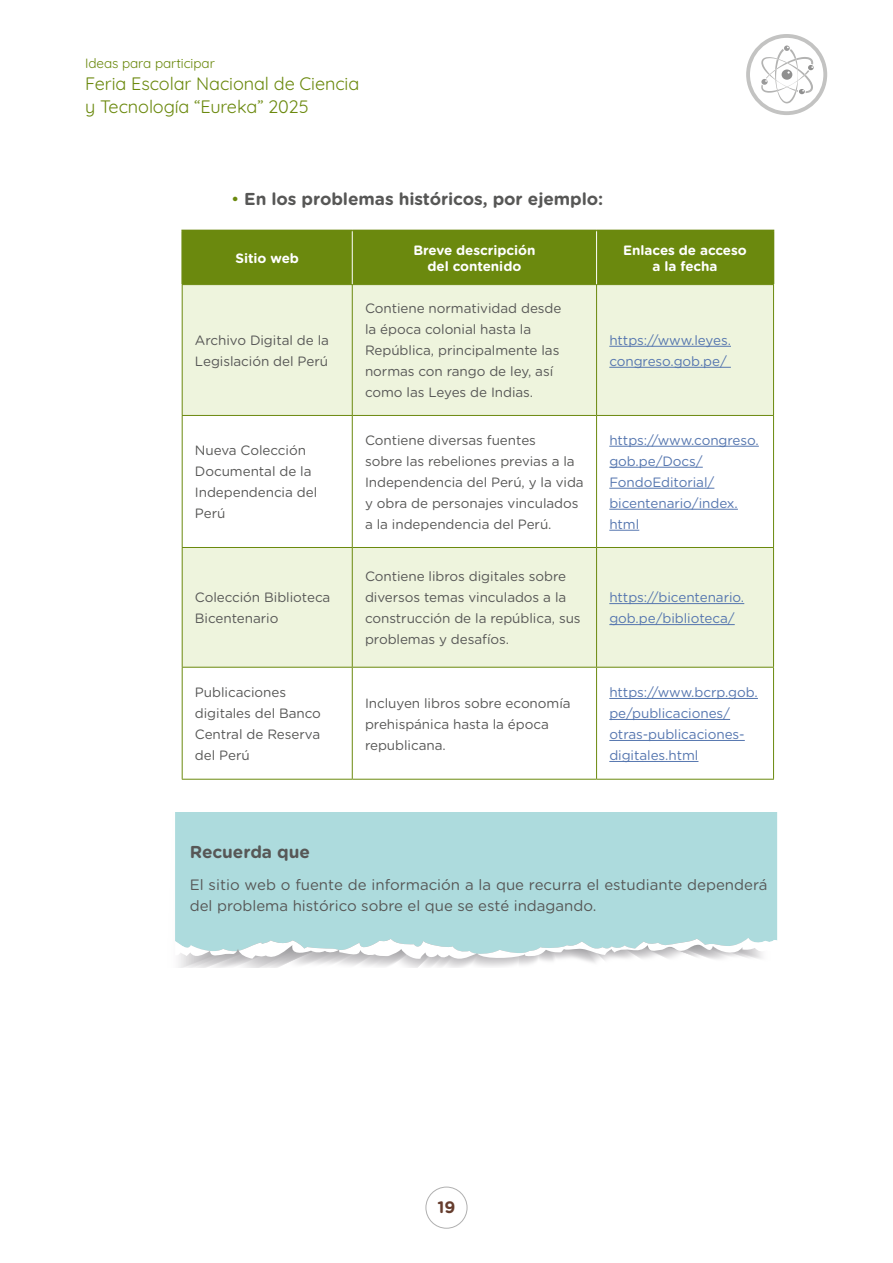
<style>
.page{position:relative;width:893px;height:1263px;background:#fff}
.page>*{position:absolute;margin:0;border:0;box-sizing:border-box;transform-origin:0 0}
.t1{font:300 18px/22.5px "Quicksand";letter-spacing:-.005em;color:#6b890e}
.t2{font:700 17.25px "Gotham Rounded";letter-spacing:-.005em;color:#575756}
.t3{font:700 16.5px "Gotham Rounded";color:#663d2e}
.t4{font:15px/21px "Gotham Rounded";color:#575756}
.t5{font:13.5px/21px "Gotham Rounded";letter-spacing:-.005em;color:#575756}
.t6{font:13.5px/21px "Gotham Rounded";letter-spacing:-.005em;color:#5576af}
.t7{font:700 13.5px/16.5px "Gotham Rounded";letter-spacing:-.005em;color:#fff;text-align:center}
.t8{font:300 13.5px "Quicksand";letter-spacing:-.005em;color:#6b890e}
.s1{font-weight:400;color:#6b890e}
</style>
<div class="page">
<svg style="left:746px;top:34px;width:81px;height:81px"></svg>
<div style="left:426px;top:1187px;width:41px;height:41px;border:1px solid #b0b0b0;border-radius:50%"></div>
<div style="left:183px;top:231px;width:590px;height:53px;background:#6b890e"></div>
<svg style="left:183px;top:285px;width:590px;height:382px;fill:#eef4dd"></svg>
<hr style="left:182px;top:285px;width:1px;height:130px;background:#6b890e">
<hr style="left:352px;top:285px;width:1px;height:130px;background:#6b890e">
<hr style="left:596px;top:285px;width:1px;height:130px;background:#6b890e">
<hr style="left:773px;top:285px;width:1px;height:130px;background:#6b890e">
<hr style="left:182px;top:415px;width:170px;height:1px;background:#6b890e">
<hr style="left:182px;top:416px;width:1px;height:131px;background:#6b890e">
<hr style="left:352px;top:415px;width:245px;height:1px;background:#6b890e">
<hr style="left:352px;top:416px;width:1px;height:131px;background:#6b890e">
<hr style="left:597px;top:415px;width:177px;height:1px;background:#6b890e">
<hr style="left:596px;top:416px;width:1px;height:131px;background:#6b890e">
<hr style="left:773px;top:416px;width:1px;height:131px;background:#6b890e">
<hr style="left:182px;top:547px;width:170px;height:1px;background:#6b890e">
<hr style="left:182px;top:548px;width:1px;height:119px;background:#6b890e">
<hr style="left:352px;top:547px;width:245px;height:1px;background:#6b890e">
<hr style="left:352px;top:548px;width:1px;height:119px;background:#6b890e">
<hr style="left:597px;top:547px;width:177px;height:1px;background:#6b890e">
<hr style="left:596px;top:548px;width:1px;height:119px;background:#6b890e">
<hr style="left:773px;top:548px;width:1px;height:119px;background:#6b890e">
<hr style="left:182px;top:667px;width:170px;height:1px;background:#6b890e">
<hr style="left:182px;top:668px;width:1px;height:111px;background:#6b890e">
<hr style="left:352px;top:667px;width:245px;height:1px;background:#6b890e">
<hr style="left:352px;top:668px;width:1px;height:111px;background:#6b890e">
<hr style="left:597px;top:667px;width:177px;height:1px;background:#6b890e">
<hr style="left:596px;top:668px;width:1px;height:111px;background:#6b890e">
<hr style="left:773px;top:668px;width:1px;height:111px;background:#6b890e">
<hr style="left:182px;top:779px;width:170px;height:1px;background:#6b890e">
<hr style="left:352px;top:779px;width:245px;height:1px;background:#6b890e">
<hr style="left:597px;top:779px;width:177px;height:1px;background:#6b890e">
<hr style="left:352px;top:231px;width:1px;height:53px;background:#fff">
<hr style="left:596px;top:231px;width:1px;height:53px;background:#fff">
<hr style="left:181px;top:230px;width:171px;height:1px;background:#6b890e">
<hr style="left:181px;top:231px;width:2px;height:53px;background:#6b890e">
<hr style="left:352px;top:230px;width:245px;height:1px;background:#6b890e">
<hr style="left:597px;top:230px;width:177px;height:1px;background:#6b890e">
<hr style="left:773px;top:231px;width:1px;height:53px;background:#6b890e">
<hr style="left:182px;top:284px;width:170px;height:1px;background:#6b890e">
<hr style="left:352px;top:284px;width:245px;height:1px;background:#6b890e">
<hr style="left:597px;top:284px;width:177px;height:1px;background:#6b890e">
<hr style="left:609px;top:346px;width:122px;height:1px;background:#5576af">
<hr style="left:609px;top:367px;width:122px;height:1px;background:#5576af">
<hr style="left:609px;top:446px;width:150px;height:1px;background:#5576af">
<hr style="left:609px;top:467px;width:94px;height:1px;background:#5576af">
<hr style="left:609px;top:488px;width:105px;height:1px;background:#5576af">
<hr style="left:609px;top:509px;width:129px;height:1px;background:#5576af">
<hr style="left:609px;top:530px;width:30px;height:1px;background:#5576af">
<hr style="left:609px;top:603px;width:135px;height:1px;background:#5576af">
<hr style="left:609px;top:624px;width:126px;height:1px;background:#5576af">
<hr style="left:609px;top:698px;width:149px;height:1px;background:#5576af">
<hr style="left:609px;top:719px;width:121px;height:1px;background:#5576af">
<hr style="left:609px;top:740px;width:136px;height:1px;background:#5576af">
<hr style="left:609px;top:761px;width:89px;height:1px;background:#5576af">
<div style="left:175px;top:813px;width:602px;height:125px;background:#addbdd"></div>
<svg style="left:175px;top:938px;width:602px;height:24px"></svg>
<p class="t8" style="left:85px;top:52px;width:131px">Ideas para participar</p>
<h1 class="t1" style="left:85px;top:71px;width:276px">Feria Escolar Nacional de Ciencia y Tecnología “Eureka” 2025</h1>
<p class="t2" style="left:231px;top:186px;width:374px"><span class="s1">•</span> En los problemas históricos, por ejemplo:</p>
<p class="t7" style="left:235px;top:249px;width:65px">Sitio web</p>
<p class="t7" style="left:413px;top:241px;width:123px">Breve descripción del contenido</p>
<p class="t7" style="left:623px;top:241px;width:125px">Enlaces de acceso a la fecha</p>
<p class="t5" style="left:195px;top:329px;width:136px">Archivo Digital de la<br>Legislación del Perú</p>
<p class="t5" style="left:365px;top:298px;width:198px">Contiene normatividad desde la época colonial hasta la<br>República, principalmente las normas con rango de ley, así como las Leyes de Indias.</p>
<p class="t6" style="left:609px;top:329px;width:123px">https://www.leyes. congreso.gob.pe/</p>
<p class="t5" style="left:195px;top:439px;width:124px">Nueva Colección<br>Documental de la<br>Independencia del<br>Perú</p>
<p class="t5" style="left:365px;top:429px;width:220px">Contiene diversas fuentes<br>sobre las rebeliones previas a la<br>Independencia del Perú, y la vida y obra de personajes vinculados a la independencia del Perú.</p>
<p class="t6" style="left:609px;top:429px;width:151px">https://www.congreso. gob.pe/Docs/<br>FondoEditorial/ bicentenario/index. html</p>
<p class="t5" style="left:195px;top:586px;width:137px">Colección Biblioteca<br>Bicentenario</p>
<p class="t5" style="left:365px;top:565px;width:217px">Contiene libros digitales sobre diversos temas vinculados a la construcción de la república, sus problemas y desafíos.</p>
<p class="t6" style="left:609px;top:586px;width:136px">https://bicentenario. gob.pe/biblioteca/</p>
<p class="t5" style="left:195px;top:681px;width:128px">Publicaciones digitales del Banco<br>Central de Reserva del Perú</p>
<p class="t5" style="left:365px;top:692px;width:207px">Incluyen libros sobre economía prehispánica hasta la época republicana.</p>
<p class="t6" style="left:609px;top:681px;width:150px">https://www.bcrp.gob. pe/publicaciones/ otras-publicaciones&shy;digitales.html</p>
<p class="t2" style="left:190px;top:839px;width:122px">Recuerda que</p>
<p class="t4" style="left:190px;top:873px;width:579px">El sitio web o fuente de información a la que recurra el estudiante dependerá del problema histórico sobre el que se esté indagando.</p>
<p class="t3" style="left:438px;top:1195px;width:19px">19</p>
</div>
